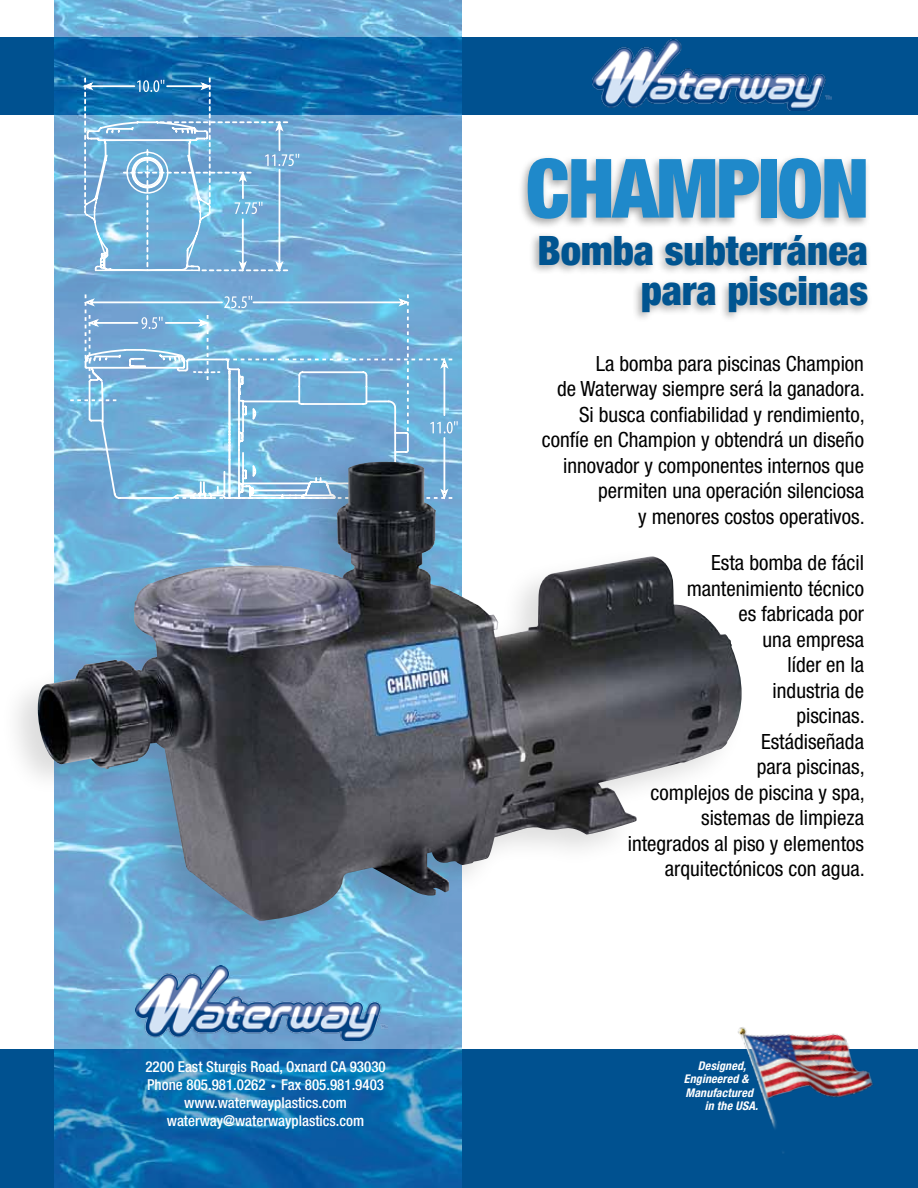
<style>
.page{position:relative;width:918px;height:1188px;background:#fff}
.page>*{position:absolute;margin:0;border:0;box-sizing:border-box;transform-origin:0 0}
.t1{font:900 condensed 81.9px "Helvetica Neue";letter-spacing:-.025em;color:#1f89ca}
.t2{font:900 condensed 40.65px/40.7px "Helvetica Neue";color:#005490;text-align:right}
.t3{font:condensed 21px/25.5px "Helvetica Neue";color:#000;text-align:right}
.t4{font:500 condensed 15px/18px "Helvetica Neue";color:#fff;text-align:center}
.t5{font:italic 700 condensed 12px "Helvetica Neue";letter-spacing:.01em;color:#fff}
.s1{font-size:10.5px}
</style>
<div class="page">
<div style="left:0;top:37px;width:918px;height:77px;background:#005190"></div>
<div style="left:0;top:1050px;width:918px;height:138px;background:#005190"></div>
<img style="left:54px;top:0;width:407px;height:1188px">
<img style="left:135px;top:965px;width:253px;height:75px">
<img style="left:592px;top:40px;width:240px;height:71px">
<svg style="left:96px;top:275px;width:129px;height:19px;background:#6aa6d3"></svg>
<svg style="left:80px;top:78px;width:219px;height:197px;background:#6aa7d2"></svg>
<svg style="left:70px;top:294px;width:388px;height:157px;background:#7ab3da"></svg>
<div style="left:0;top:451px;width:748px;height:504px;background:#000;opacity:.14"></div>
<img style="left:38px;top:462px;width:704px;height:459px">
<div style="left:529px;top:231px;width:343px;height:92px;background:#000;opacity:.34"></div>
<div style="left:518px;top:154px;width:352px;height:76px;background:#000;opacity:.34"></div>
<img style="left:728px;top:1027px;width:173px;height:126px">
<p class="t4" style="left:145px;top:1058px;width:242px">2200 East Sturgis Road, Oxnard CA 93030<br>Phone 805.981.0262 <span class="s1">•</span> Fax 805.981.9403 www.waterwayplastics.com waterway@waterwayplastics.com</p>
<h1 class="t1" style="left:526px;top:138px;width:345px">Champion</h1>
<h2 class="t2" style="left:537px;top:229px;width:332px">Bomba subterránea para piscinas</h2>
<p class="t3" style="left:542px;top:350px;width:324px">La bomba para piscinas Champion<br>de Waterway siempre será la ganadora.<br>Si busca confiabilidad y rendimiento, confíe en Champion y obtendrá un diseño innovador y componentes internos que permiten una operación silenciosa<br>y menores costos operativos.</p>
<p class="t3" style="left:628px;top:550px;width:239px">Esta bomba de fácil mantenimiento técnico<br>es fabricada por<br>una empresa<br>líder en la<br>industria de<br>piscinas.<br>Estádiseñada<br>para piscinas,<br>complejos de piscina y spa, sistemas de limpieza integrados al piso y elementos arquitectónicos con agua.</p>
<p class="t5" style="left:698px;top:1058px;width:50px">Designed,</p>
<p class="t5" style="left:684px;top:1072px;width:66px">Engineered &amp;</p>
<p class="t5" style="left:685px;top:1085px;width:69px">Manufactured</p>
<p class="t5" style="left:705px;top:1099px;width:55px">in the USA.</p>
</div>
